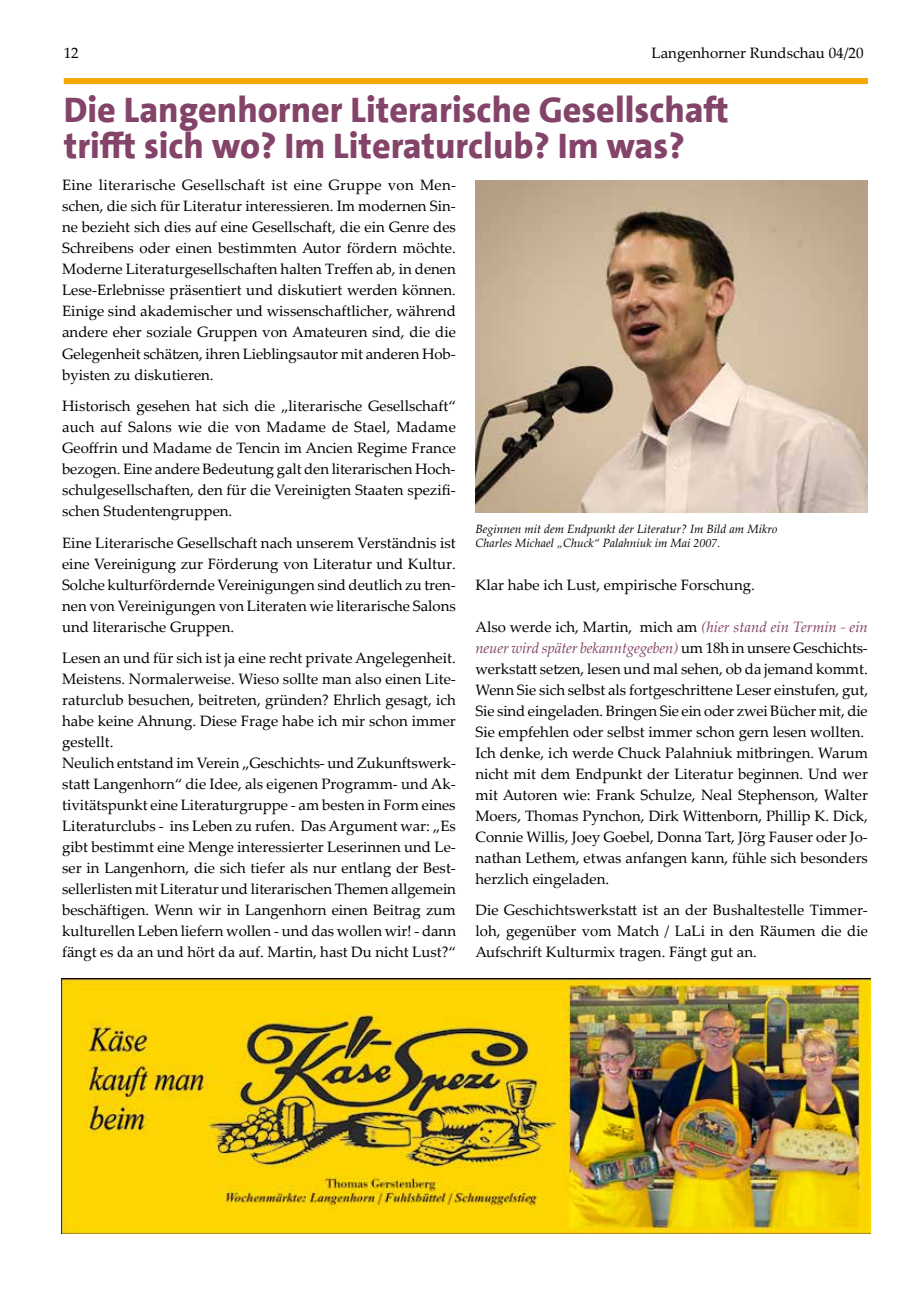
<style>
.page{position:relative;width:919px;height:1289px;background:#fff}
.page>*{position:absolute;margin:0;border:0;box-sizing:border-box;transform-origin:0 0}
.t1{font:800 36px/36px "SPD The Sans";color:#844368}
.t2{font:15px/21px "Palatino Linotype";color:#000;text-align:justify}
.t3{font:italic 12px/14.4px "Palatino Linotype";color:#000}
.s1{font-style:italic;color:#844368}
</style>
<div class="page">
<div style="left:64px;top:78px;width:803px;height:6px;background:#f3a700"></div>
<img style="left:62px;top:978px;width:808px;height:255px">
<img style="left:475px;top:181px;width:392px;height:332px">
<p class="t2" style="left:64px;top:42px;width:16px">12</p>
<p class="t2" style="left:651px;top:42px;width:213px">Langenhorner Rundschau 04/20</p>
<h1 class="t1" style="left:64px;top:92px;width:666px">Die Langenhorner Literarische Gesellschaft trifft sich wo? Im Literaturclub? Im was?</h1>
<p class="t2" style="left:62px;top:174px;width:395px">Eine literarische Gesellschaft ist eine Gruppe von Men&shy;schen, die sich für Literatur interessieren. Im modernen Sin&shy;ne bezieht sich dies auf eine Gesellschaft, die ein Genre des Schreibens oder einen bestimmten Autor fördern möchte.<br>Moderne Literaturgesellschaften halten Treffen ab, in denen Lese-Erlebnisse präsentiert und diskutiert werden können.<br>Einige sind akademischer und wissenschaftlicher, während andere eher soziale Gruppen von Amateuren sind, die die Gelegenheit schätzen, ihren Lieblingsautor mit anderen Hob&shy;byisten zu diskutieren.</p>
<p class="t2" style="left:62px;top:395px;width:395px">Historisch gesehen hat sich die „literarische Gesellschaft“ auch auf Salons wie die von Madame de Stael, Madame Geoffrin und Madame de Tencin im Ancien Regime France bezogen. Eine andere Bedeutung galt den literarischen Hoch&shy;schulgesellschaften, den für die Vereinigten Staaten spezifi&shy;schen Studentengruppen.</p>
<p class="t2" style="left:62px;top:531px;width:395px">Eine Literarische Gesellschaft nach unserem Verständnis ist eine Vereinigung zur Förderung von Literatur und Kultur.<br>Solche kulturfördernde Vereinigungen sind deutlich zu tren&shy;nen von Vereinigungen von Literaten wie literarische Salons und literarische Gruppen.</p>
<p class="t2" style="left:62px;top:647px;width:395px;text-align:left">Lesen an und für sich ist ja eine recht private Angelegenheit.<br>Meistens. Normalerweise. Wieso sollte man also einen Lite&shy;raturclub besuchen, beitreten, gründen? Ehrlich gesagt, ich habe keine Ahnung. Diese Frage habe ich mir schon immer gestellt.<br>Neulich entstand im Verein „Geschichts- und Zukunftswerk&shy;statt Langenhorn“ die Idee, als eigenen Programm- und Ak&shy;tivitätspunkt eine Literaturgruppe - am besten in Form eines Literaturclubs - ins Leben zu rufen. Das Argument war: „Es gibt bestimmt eine Menge interessierter Leserinnen und Le&shy;ser in Langenhorn, die sich tiefer als nur entlang der Best&shy;sellerlisten mit Literatur und literarischen Themen allgemein beschäftigen. Wenn wir in Langenhorn einen Beitrag zum kulturellen Leben liefern wollen - und das wollen wir! - dann fängt es da an und hört da auf. Martin, hast Du nicht Lust?“</p>
<p class="t3" style="left:475px;top:521px;width:303px">Beginnen mit dem Endpunkt der Literatur? Im Bild am Mikro<br>Charles Michael „Chuck“ Palahniuk im Mai 2007.</p>
<p class="t2" style="left:475px;top:573px;width:281px">Klar habe ich Lust, empirische Forschung.</p>
<p class="t2" style="left:475px;top:615px;width:394px;text-align:left">Also werde ich, Martin, mich am <span class="s1">(hier stand ein Termin - ein neuer wird später bekanntgegeben)</span> um 18h in unsere Geschichts&shy;werkstatt setzen, lesen und mal sehen, ob da jemand kommt.<br>Wenn Sie sich selbst als fortgeschrittene Leser einstufen, gut, Sie sind eingeladen. Bringen Sie ein oder zwei Bücher mit, die Sie empfehlen oder selbst immer schon gern lesen wollten.<br>Ich denke, ich werde Chuck Palahniuk mitbringen. Warum nicht mit dem Endpunkt der Literatur beginnen. Und wer mit Autoren wie: Frank Schulze, Neal Stephenson, Walter Moers, Thomas Pynchon, Dirk Wittenborn, Phillip K. Dick, Connie Willis, Joey Goebel, Donna Tart, Jörg Fauser oder Jo&shy;nathan Lethem, etwas anfangen kann, fühle sich besonders herzlich eingeladen.</p>
<p class="t2" style="left:475px;top:899px;width:394px">Die Geschichtswerkstatt ist an der Bushaltestelle Timmer&shy;loh, gegenüber vom Match / LaLi in den Räumen die die Aufschrift Kulturmix tragen. Fängt gut an.</p>
</div>
